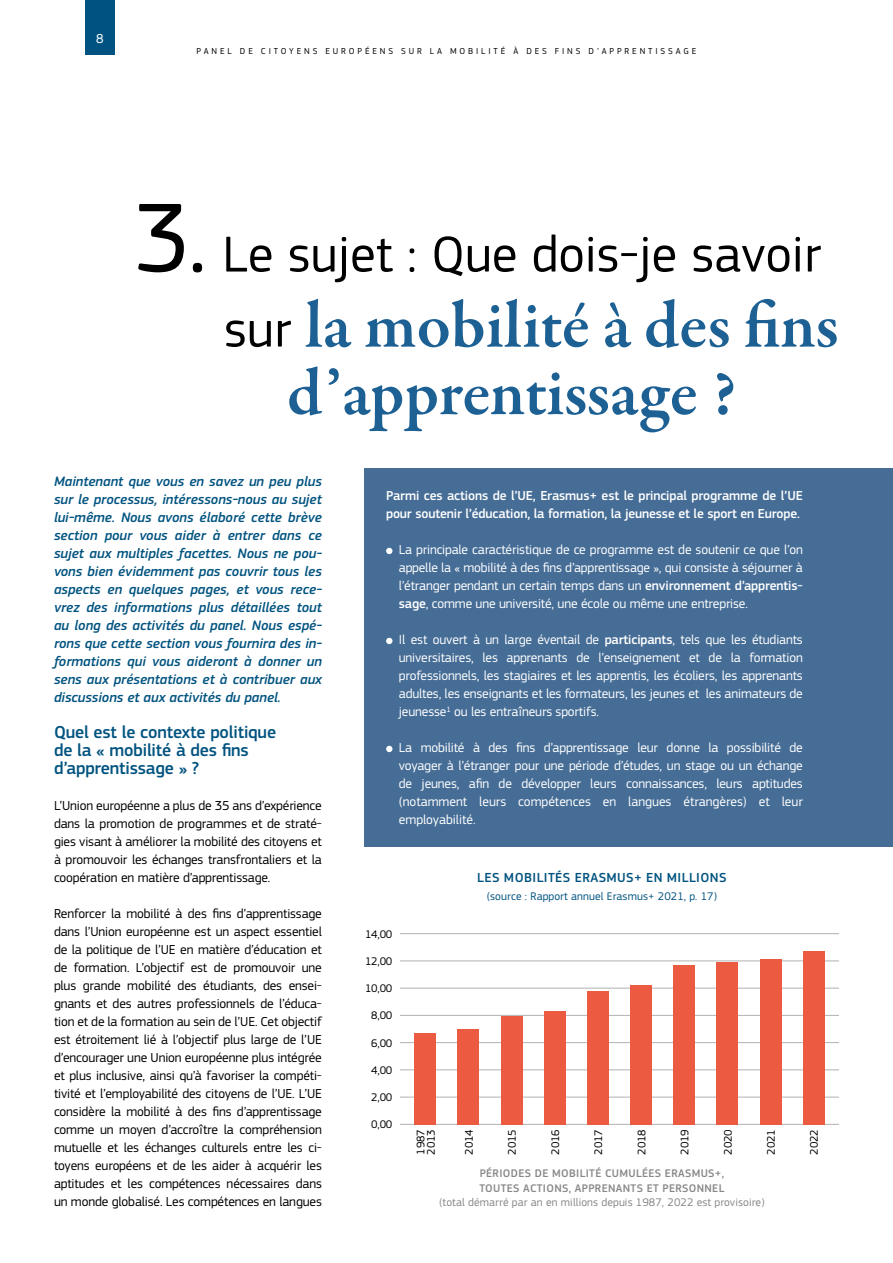
<style>
.page{position:relative;width:893px;height:1263px;background:#fff}
.page>*{position:absolute;margin:0;border:0;box-sizing:border-box;transform-origin:0 0}
.t1{font:600 67.5px/67.5px "Garamond Premr Pro";letter-spacing:-.005em;color:#1c6094;text-align:center}
.t2{font:52.5px "EC Square Sans Pro";color:#000}
.t3{font:500 18px/18px "EC Square Sans Pro";letter-spacing:-.01em;color:#005380}
.t4{font:italic 500 14.25px/18px "EC Square Sans Pro";color:#005380;text-align:justify}
.t5{font:500 13.65px "EC Square Sans Pro";letter-spacing:.03em;color:#005380}
.t6{font:13.5px/18px "EC Square Sans Pro";letter-spacing:-.01em;color:#000;text-align:justify}
.t7{font:13.5px/18px "EC Square Sans Pro";letter-spacing:-.01em;color:#fff;text-align:justify}
.t8{font:500 13.5px/18px "EC Square Sans Pro";letter-spacing:-.01em;color:#fff}
.t9{font:11.55px/10.2px "EC Square Sans Pro";letter-spacing:-.01em;color:#000}
.t10{font:500 11.55px/14.4px "EC Square Sans Pro";letter-spacing:.03em;color:#878787}
.t11{font:11.55px "EC Square Sans Pro";letter-spacing:.01em;color:#878787}
.t12{font:11.55px "EC Square Sans Pro";letter-spacing:.01em;color:#005380}
.t13{font:9px "EC Square Sans Pro";letter-spacing:.32em;color:#000}
.s1{font-size:102px}
.s2{font-family:"EC Square Sans Pro";font-weight:400;font-size:52.5px;color:#000}
.s3{font-weight:500}
</style>
<div class="page">
<div style="left:364px;top:468px;width:529px;height:378px;background:#466d96"></div>
<div style="left:85px;top:0;width:30px;height:54px;background:#005380"></div>
<svg style="left:386px;top:548px;width:6px;height:6px"></svg>
<svg style="left:386px;top:638px;width:6px;height:6px"></svg>
<svg style="left:386px;top:746px;width:6px;height:6px"></svg>
<hr style="left:400px;top:933px;width:439px;height:1px;background:#b3b2b2">
<hr style="left:400px;top:960px;width:439px;height:1px;background:#b3b2b2">
<hr style="left:400px;top:988px;width:439px;height:1px;background:#b3b2b2">
<hr style="left:400px;top:1015px;width:439px;height:1px;background:#b3b2b2">
<hr style="left:400px;top:1042px;width:439px;height:1px;background:#b3b2b2">
<hr style="left:400px;top:1069px;width:439px;height:1px;background:#b3b2b2">
<hr style="left:400px;top:1097px;width:439px;height:1px;background:#b3b2b2">
<hr style="left:400px;top:1124px;width:439px;height:1px;background:#b3b2b2">
<div style="left:414px;top:1033px;width:22px;height:92px;background:#eb5a41"></div>
<div style="left:803px;top:951px;width:21px;height:174px;background:#eb5a41"></div>
<div style="left:458px;top:1029px;width:21px;height:96px;background:#eb5a41"></div>
<div style="left:501px;top:1016px;width:21px;height:109px;background:#eb5a41"></div>
<div style="left:544px;top:1011px;width:22px;height:114px;background:#eb5a41"></div>
<div style="left:587px;top:991px;width:22px;height:134px;background:#eb5a41"></div>
<div style="left:630px;top:985px;width:22px;height:140px;background:#eb5a41"></div>
<div style="left:673px;top:965px;width:22px;height:160px;background:#eb5a41"></div>
<div style="left:716px;top:962px;width:22px;height:163px;background:#eb5a41"></div>
<div style="left:760px;top:959px;width:21px;height:166px;background:#eb5a41"></div>
<p class="t7" style="left:96px;top:29px;width:9px">8</p>
<p class="t13" style="left:197px;top:46px;width:501px">PANEL DE CITOYENS EUROPÉENS SUR LA MOBILITÉ À DES FINS D’APPRENTISSAGE</p>
<h2 class="t2" style="left:133px;top:224px;width:689px"><span class="s1">3.</span> Le sujet : Que dois-je savoir</h2>
<h1 class="t1" style="left:224px;top:293px;width:616px"><span class="s2">sur</span> la mobilité à des fins d’apprentissage ?</h1>
<p class="t4" style="left:54px;top:473px;width:269px">Maintenant que vous en savez un peu plus sur le processus, intéressons-nous au sujet lui-même. Nous avons élaboré cette brève section pour vous aider à entrer dans ce sujet aux multiples facettes. Nous ne pou&shy;vons bien évidemment pas couvrir tous les aspects en quelques pages, et vous rece&shy;vrez des informations plus détaillées tout au long des activités du panel. Nous espé&shy;rons que cette section vous fournira des in&shy;formations qui vous aideront à donner un sens aux présentations et à contribuer aux discussions et aux activités du panel.</p>
<h3 class="t3" style="left:54px;top:723px;width:224px">Quel est le contexte politique de la « mobilité à des fins d’apprentissage » ?</h3>
<p class="t6" style="left:54px;top:797px;width:269px">L’Union européenne a plus de 35 ans d’expérience dans la promotion de programmes et de straté&shy;gies visant à améliorer la mobilité des citoyens et à promouvoir les échanges transfrontaliers et la coopération en matière d’apprentissage.</p>
<p class="t6" style="left:54px;top:905px;width:269px">Renforcer la mobilité à des fins d’apprentissage dans l’Union européenne est un aspect essentiel de la politique de l’UE en matière d’éducation et de formation. L’objectif est de promouvoir une plus grande mobilité des étudiants, des ensei&shy;gnants et des autres professionnels de l’éduca&shy;tion et de la formation au sein de l’UE. Cet objectif est étroitement lié à l’objectif plus large de l’UE d’encourager une Union européenne plus intégrée et plus inclusive, ainsi qu’à favoriser la compéti&shy;tivité et l’employabilité des citoyens de l’UE. L’UE considère la mobilité à des fins d’apprentissage comme un moyen d’accroître la compréhension mutuelle et les échanges culturels entre les ci&shy;toyens européens et de les aider à acquérir les aptitudes et les compétences nécessaires dans un monde globalisé. Les compétences en langues</p>
<p class="t8" style="left:386px;top:487px;width:418px">Parmi ces actions de l’UE, Erasmus+ est le principal programme de l’UE pour soutenir l’éducation, la formation, la jeunesse et le sport en Europe.</p>
<p class="t7" style="left:399px;top:541px;width:405px">La principale caractéristique de ce programme est de soutenir ce que l’on appelle la « mobilité à des fins d’apprentissage », qui consiste à séjourner à l’étranger pendant un certain temps dans un <span class="s3">environnement d’apprentis&shy;sage</span>, comme une université, une école ou même une entreprise.</p>
<p class="t7" style="left:399px;top:631px;width:406px">Il est ouvert à un large éventail de <span class="s3">participants</span>, tels que les étudiants universitaires, les apprenants de l’enseignement et de la formation professionnels, les stagiaires et les apprentis, les écoliers, les apprenants adultes, les enseignants et les formateurs, les jeunes et les animateurs de jeunesse<sup>1</sup> ou les entraîneurs sportifs.</p>
<p class="t7" style="left:399px;top:739px;width:405px">La mobilité à des fins d’apprentissage leur donne la possibilité de voyager à l’étranger pour une période d’études, un stage ou un échange de jeunes, afin de développer leurs connaissances, leurs aptitudes (notamment leurs compétences en langues étrangères) et leur employabilité.</p>
<p class="t9" style="left:365px;top:929px;width:29px">14,00</p>
<p class="t9" style="left:365px;top:956px;width:29px">12,00</p>
<p class="t9" style="left:365px;top:983px;width:29px">10,00</p>
<p class="t9" style="left:371px;top:1010px;width:23px">8,00</p>
<p class="t9" style="left:371px;top:1038px;width:23px">6,00</p>
<p class="t9" style="left:371px;top:1065px;width:23px">4,00</p>
<p class="t9" style="left:371px;top:1092px;width:23px">2,00</p>
<p class="t9" style="left:371px;top:1119px;width:23px">0,00</p>
<p class="t5" style="left:477px;top:870px;width:251px">LES MOBILITÉS ERASMUS+ EN MILLIONS</p>
<p class="t12" style="left:487px;top:889px;width:232px">(source : Rapport annuel Erasmus+ 2021, p. 17)</p>
<p class="t9" style="left:416px;top:1155px;width:27px;rotate:-90deg">1987<br>2013</p>
<p class="t9" style="left:464px;top:1155px;width:27px;rotate:-90deg">2014</p>
<p class="t9" style="left:507px;top:1155px;width:27px;rotate:-90deg">2015</p>
<p class="t9" style="left:550px;top:1155px;width:27px;rotate:-90deg">2016</p>
<p class="t9" style="left:593px;top:1155px;width:27px;rotate:-90deg">2017</p>
<p class="t9" style="left:636px;top:1155px;width:27px;rotate:-90deg">2018</p>
<p class="t9" style="left:680px;top:1155px;width:27px;rotate:-90deg">2019</p>
<p class="t9" style="left:723px;top:1155px;width:27px;rotate:-90deg">2020</p>
<p class="t9" style="left:766px;top:1155px;width:27px;rotate:-90deg">2021</p>
<p class="t9" style="left:809px;top:1155px;width:27px;rotate:-90deg">2022</p>
<p class="t10" style="left:479px;top:1167px;width:246px">PÉRIODES DE MOBILITÉ CUMULÉES ERASMUS+,<br>TOUTES ACTIONS, APPRENANTS ET PERSONNEL</p>
<p class="t11" style="left:439px;top:1195px;width:327px">(total démarré par an en millions depuis 1987, 2022 est provisoire)</p>
</div>
